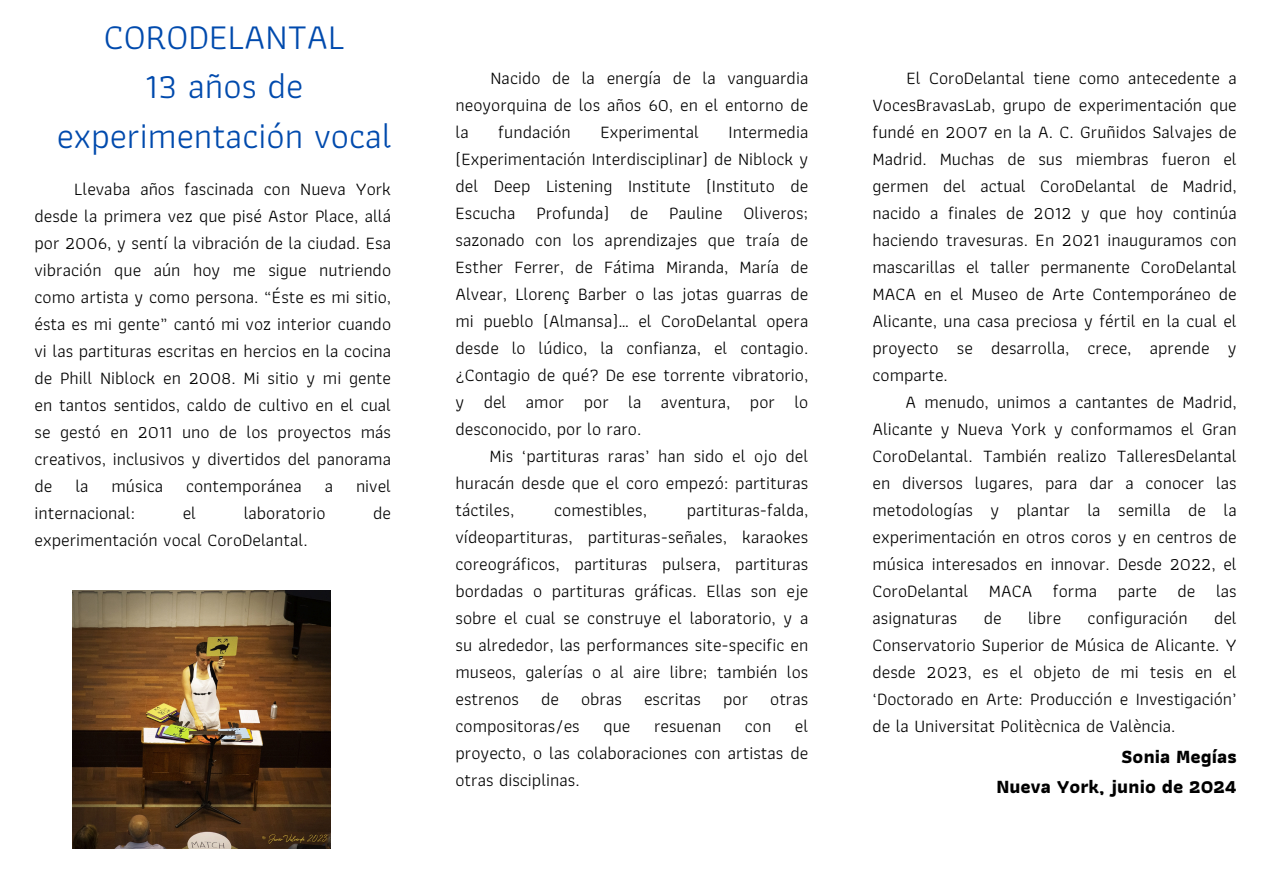
<style>
.page{position:relative;width:1263px;height:894px;background:#fff}
.page>*{position:absolute;margin:0;border:0;box-sizing:border-box;transform-origin:0 0}
.t1{font:36px/49.5px "Athiti";color:#004aad;text-align:center}
.t2{font:700 19.5px "Athiti";color:#000}
.t3{font:18px/27px "Athiti";color:#000;text-align:justify}
</style>
<div class="page">
<img style="left:72px;top:590px;width:258px;height:258px">
<h1 class="t1" style="left:57px;top:11px;width:336px">CORODELANTAL<br>13 años de experimentación vocal</h1>
<p class="t3" style="left:35px;top:175px;width:358px;text-indent:40px">Llevaba años fascinada con Nueva York desde la primera vez que pisé Astor Place, allá por 2006, y sentí la vibración de la ciudad. Esa vibración que aún hoy me sigue nutriendo como artista y como persona. “Éste es mi sitio, ésta es mi gente” cantó mi voz interior cuando vi las partituras escritas en hercios en la cocina de Phill Niblock en 2008. Mi sitio y mi gente en tantos sentidos, caldo de cultivo en el cual se gestó en 2011 uno de los proyectos más creativos, inclusivos y divertidos del panorama de</p>
<p class="t3" style="left:75px;top:472px;width:15px">la</p>
<p class="t3" style="left:112px;top:472px;width:53px">música</p>
<p class="t3" style="left:186px;top:472px;width:117px">contemporánea</p>
<p class="t3" style="left:325px;top:472px;width:10px">a</p>
<p class="t3" style="left:356px;top:472px;width:37px">nivel</p>
<p class="t3" style="left:35px;top:499px;width:102px">internacional:</p>
<p class="t3" style="left:183px;top:499px;width:15px">el</p>
<p class="t3" style="left:244px;top:499px;width:83px">laboratorio</p>
<p class="t3" style="left:373px;top:499px;width:19px">de</p>
<p class="t3" style="left:35px;top:526px;width:275px">experimentación vocal CoroDelantal.</p>
<p class="t3" style="left:455px;top:64px;width:354px;text-indent:35px">Nacido de la energía de la vanguardia neoyorquina de los años 60, en el entorno de la</p>
<p class="t3" style="left:498px;top:118px;width:74px">fundación</p>
<p class="t3" style="left:600px;top:118px;width:100px">Experimental</p>
<p class="t3" style="left:455px;top:118px;width:354px;text-indent:273px">Intermedia (Experimentación Interdisciplinar) de Niblock y del Deep Listening Institute (Instituto de Escucha Profunda) de Pauline Oliveros; sazonado con los aprendizajes que traía de Esther Ferrer, de Fátima Miranda, María de Alvear, Llorenç Barber o las jotas guarras de mi pueblo (Almansa)… el CoroDelantal opera desde lo lúdico, la confianza, el contagio. ¿Contagio de qué? De ese torrente vibratorio, y del amor por la aventura, por lo desconocido, por lo raro.</p>
<p class="t3" style="left:455px;top:442px;width:354px;text-indent:34px">Mis ‘partituras raras’ han sido el ojo del huracán desde que el coro empezó: partituras táctiles,</p>
<p class="t3" style="left:455px;top:496px;width:354px;text-indent:231px">partituras-falda, vídeopartituras, partituras-señales, karaokes coreográficos, partituras pulsera, partituras bordadas o partituras gráficas. Ellas son eje sobre el cual se construye el laboratorio, y a su alrededor, las performances site-specific en museos, galerías o al aire libre; también los estrenos de obras escritas por otras compositoras/es</p>
<p class="t3" style="left:554px;top:496px;width:94px">comestibles,</p>
<p class="t3" style="left:455px;top:712px;width:354px;text-indent:339px">el proyecto, o las colaboraciones con artistas de otras disciplinas.</p>
<p class="t3" style="left:603px;top:712px;width:29px">que</p>
<p class="t3" style="left:654px;top:712px;width:69px">resuenan</p>
<p class="t3" style="left:745px;top:712px;width:28px">con</p>
<p class="t3" style="left:872px;top:64px;width:366px;text-indent:34px">El CoroDelantal tiene como antecedente a VocesBravasLab, grupo de experimentación que fundé en 2007 en la A. C. Gruñidos Salvajes de Madrid. Muchas de sus miembras fueron el germen del actual CoroDelantal de Madrid, nacido a finales de 2012 y que hoy continúa haciendo travesuras. En 2021 inauguramos con mascarillas el taller permanente CoroDelantal MACA en el Museo de Arte Contemporáneo de Alicante, una casa preciosa y fértil en la cual el proyecto se desarrolla, crece, aprende y comparte.</p>
<p class="t3" style="left:872px;top:388px;width:366px;text-indent:33px">A menudo, unimos a cantantes de Madrid, Alicante y Nueva York y conformamos el Gran CoroDelantal. También realizo TalleresDelantal en diversos lugares, para dar a conocer las metodologías y plantar la semilla de la experimentación en otros coros y en centros de música interesados en innovar. Desde 2022, el CoroDelantal MACA forma parte de las asignaturas</p>
<p class="t3" style="left:984px;top:604px;width:19px">de</p>
<p class="t3" style="left:1028px;top:604px;width:35px">libre</p>
<p class="t3" style="left:1088px;top:604px;width:101px">configuración</p>
<p class="t3" style="left:872px;top:604px;width:366px;text-indent:341px">del Conservatorio Superior de Música de Alicante. Y desde 2023, es el objeto de mi tesis en el ‘Doctorado en Arte: Producción e Investigación’ de la Universitat Politècnica de València.</p>
<p class="t2" style="left:1121px;top:740px;width:117px">Sonia Megías</p>
<p class="t2" style="left:996px;top:770px;width:242px">Nueva York, junio de 2024</p>
</div>
